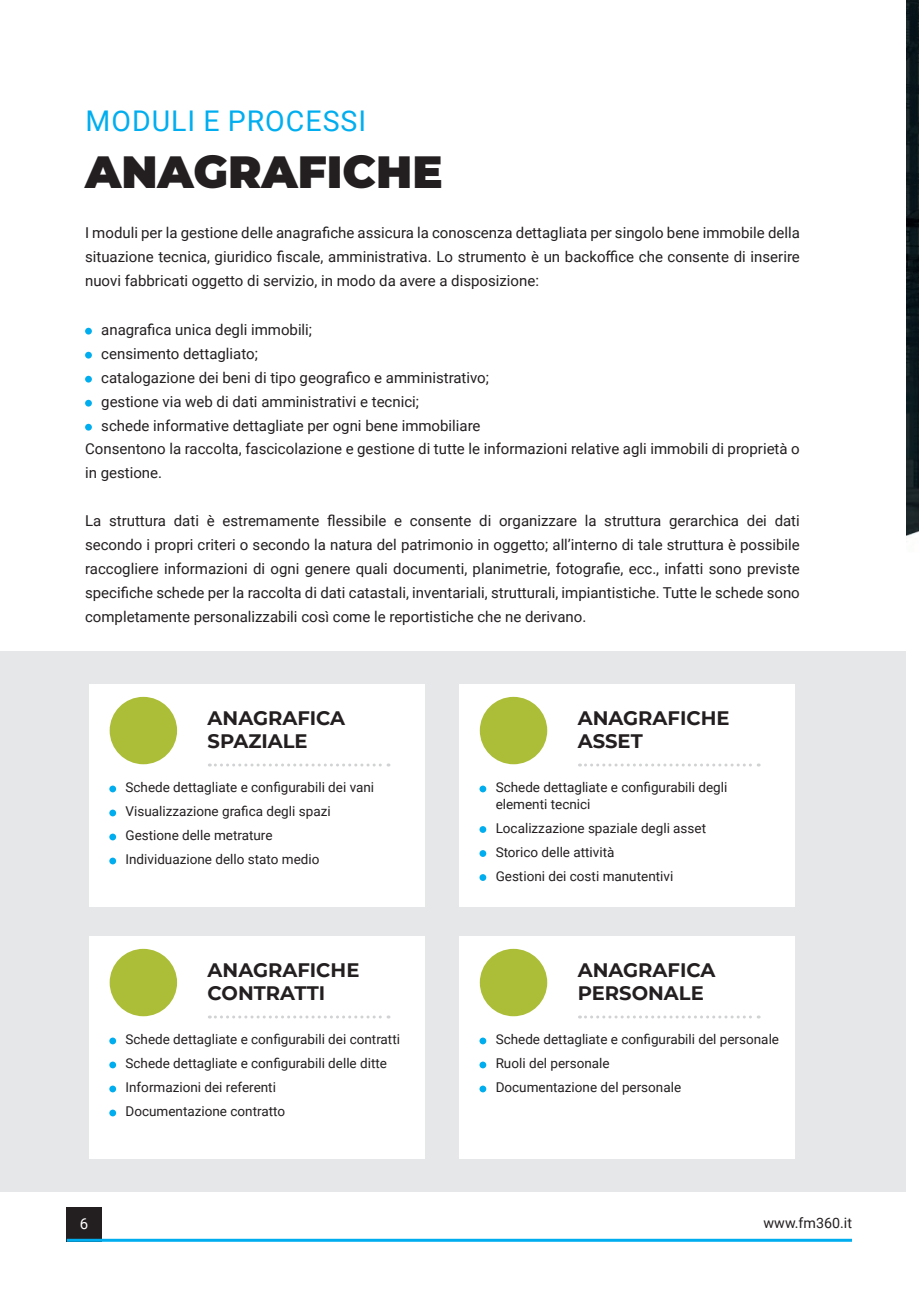
<style>
.page{position:relative;width:919px;height:1289px;background:#fff}
.page>*{position:absolute;margin:0;border:0;box-sizing:border-box;transform-origin:0 0}
.t1{font:900 45px "Montserrat";color:#231f20}
.t2{font:28.5px "Roboto";letter-spacing:.035em;color:#00aeef}
.t3{font:700 19.5px "Montserrat";color:#231f20}
.t4{font:15px/24px "Roboto";color:#231f20;text-align:justify}
.t5{font:15px "Roboto";color:#fff}
.t6{font:14.25px "Roboto";color:#231f20}
.t7{font:13.5px "Roboto";color:#231f20}
</style>
<div class="page">
<div style="left:0;top:651px;width:906px;height:540px;background:#e6e7e9"></div>
<img style="left:906px;top:0;width:12px;height:536px">
<div style="left:67px;top:1206px;width:35px;height:35px;background:#231f20"></div>
<hr style="left:67px;top:1238px;width:784px;height:3px;background:#00aeef">
<div style="left:85px;top:328px;width:7px;height:6px;background:#00aeef;border-radius:50%"></div>
<div style="left:85px;top:352px;width:7px;height:6px;background:#00aeef;border-radius:50%"></div>
<div style="left:85px;top:376px;width:7px;height:6px;background:#00aeef;border-radius:50%"></div>
<div style="left:85px;top:400px;width:7px;height:6px;background:#00aeef;border-radius:50%"></div>
<div style="left:85px;top:424px;width:7px;height:6px;background:#00aeef;border-radius:50%"></div>
<div style="left:89px;top:684px;width:335px;height:223px;background:#fff"></div>
<div style="left:89px;top:936px;width:335px;height:223px;background:#fff"></div>
<div style="left:459px;top:936px;width:335px;height:223px;background:#fff"></div>
<div style="left:459px;top:684px;width:335px;height:223px;background:#fff"></div>
<div style="left:110px;top:697px;width:67px;height:67px;background:#acbe37;border-radius:50%"></div>
<div style="left:110px;top:948px;width:67px;height:68px;background:#acbe37;border-radius:50%"></div>
<div style="left:480px;top:697px;width:67px;height:67px;background:#acbe37;border-radius:50%"></div>
<div style="left:480px;top:948px;width:67px;height:68px;background:#acbe37;border-radius:50%"></div>
<svg style="left:209px;top:763px;width:180px;height:3px"></svg>
<svg style="left:209px;top:1015px;width:180px;height:3px"></svg>
<svg style="left:579px;top:763px;width:180px;height:3px"></svg>
<svg style="left:579px;top:1015px;width:180px;height:3px"></svg>
<div style="left:109px;top:785px;width:7px;height:7px;background:#00aeef;border-radius:50%"></div>
<div style="left:109px;top:809px;width:7px;height:7px;background:#00aeef;border-radius:50%"></div>
<div style="left:109px;top:833px;width:7px;height:7px;background:#00aeef;border-radius:50%"></div>
<div style="left:109px;top:857px;width:7px;height:7px;background:#00aeef;border-radius:50%"></div>
<div style="left:109px;top:1037px;width:7px;height:7px;background:#00aeef;border-radius:50%"></div>
<div style="left:109px;top:1061px;width:7px;height:7px;background:#00aeef;border-radius:50%"></div>
<div style="left:109px;top:1085px;width:7px;height:7px;background:#00aeef;border-radius:50%"></div>
<div style="left:109px;top:1109px;width:7px;height:7px;background:#00aeef;border-radius:50%"></div>
<div style="left:479px;top:785px;width:7px;height:7px;background:#00aeef;border-radius:50%"></div>
<div style="left:479px;top:826px;width:7px;height:6px;background:#00aeef;border-radius:50%"></div>
<div style="left:479px;top:850px;width:7px;height:6px;background:#00aeef;border-radius:50%"></div>
<div style="left:479px;top:874px;width:7px;height:6px;background:#00aeef;border-radius:50%"></div>
<div style="left:479px;top:1037px;width:7px;height:7px;background:#00aeef;border-radius:50%"></div>
<div style="left:479px;top:1061px;width:7px;height:7px;background:#00aeef;border-radius:50%"></div>
<div style="left:479px;top:1085px;width:7px;height:7px;background:#00aeef;border-radius:50%"></div>
<p class="t2" style="left:86px;top:101px;width:282px">MODULI E PROCESSI</p>
<p class="t1" style="left:85px;top:138px;width:359px">ANAGRAFICHE</p>
<p class="t4" style="left:85px;top:220px;width:716px">I moduli per la gestione delle anagrafiche assicura la conoscenza dettagliata per singolo bene immobile della situazione tecnica, giuridico fiscale, amministrativa. Lo strumento è un backoffice che consente di inserire nuovi fabbricati oggetto di servizio, in modo da avere a disposizione:</p>
<p class="t4" style="left:101px;top:317px;width:212px">anagrafica unica degli immobili;</p>
<p class="t4" style="left:101px;top:341px;width:158px">censimento dettagliato;</p>
<p class="t4" style="left:101px;top:365px;width:389px">catalogazione dei beni di tipo geografico e amministrativo;</p>
<p class="t4" style="left:101px;top:389px;width:319px">gestione via web di dati amministrativi e tecnici;</p>
<p class="t4" style="left:101px;top:413px;width:381px">schede informative dettagliate per ogni bene immobiliare</p>
<p class="t4" style="left:85px;top:436px;width:716px">Consentono la raccolta, fascicolazione e gestione di tutte le informazioni relative agli immobili di proprietà o in gestione.</p>
<p class="t4" style="left:85px;top:508px;width:716px">La struttura dati è estremamente flessibile e consente di organizzare la struttura gerarchica dei dati secondo i propri criteri o secondo la natura del patrimonio in oggetto; all’interno di tale struttura è possibile raccogliere informazioni di ogni genere quali documenti, planimetrie, fotografie, ecc., infatti sono previste specifiche schede per la raccolta di dati catastali, inventariali, strutturali, impiantistiche. Tutte le schede sono completamente personalizzabili così come le reportistiche che ne derivano.</p>
<p class="t3" style="left:207px;top:704px;width:139px">ANAGRAFICA</p>
<p class="t3" style="left:207px;top:726px;width:102px">SPAZIALE</p>
<p class="t7" style="left:125px;top:778px;width:250px">Schede dettagliate e configurabili dei vani</p>
<p class="t7" style="left:125px;top:802px;width:207px">Visualizzazione grafica degli spazi</p>
<p class="t7" style="left:125px;top:826px;width:148px">Gestione delle metrature</p>
<p class="t7" style="left:125px;top:850px;width:195px">Individuazione dello stato medio</p>
<p class="t3" style="left:207px;top:956px;width:153px">ANAGRAFICHE</p>
<p class="t3" style="left:207px;top:978px;width:119px">CONTRATTI</p>
<p class="t7" style="left:125px;top:1030px;width:276px">Schede dettagliate e configurabili dei contratti</p>
<p class="t7" style="left:125px;top:1054px;width:263px">Schede dettagliate e configurabili delle ditte</p>
<p class="t7" style="left:125px;top:1078px;width:152px">Informazioni dei referenti</p>
<p class="t7" style="left:125px;top:1102px;width:161px">Documentazione contratto</p>
<p class="t3" style="left:577px;top:704px;width:153px">ANAGRAFICHE</p>
<p class="t3" style="left:577px;top:726px;width:66px">ASSET</p>
<p class="t7" style="left:495px;top:778px;width:233px">Schede dettagliate e configurabili degli</p>
<p class="t7" style="left:495px;top:794px;width:96px">elementi tecnici</p>
<p class="t7" style="left:495px;top:818px;width:212px">Localizzazione spaziale degli asset</p>
<p class="t7" style="left:495px;top:842px;width:120px">Storico delle attività</p>
<p class="t7" style="left:495px;top:866px;width:179px">Gestioni dei costi manutentivi</p>
<p class="t3" style="left:577px;top:956px;width:139px">ANAGRAFICA</p>
<p class="t3" style="left:577px;top:978px;width:127px">PERSONALE</p>
<p class="t7" style="left:495px;top:1030px;width:285px">Schede dettagliate e configurabili del personale</p>
<p class="t7" style="left:495px;top:1054px;width:115px">Ruoli del personale</p>
<p class="t7" style="left:495px;top:1078px;width:187px">Documentazione del personale</p>
<p class="t5" style="left:80px;top:1213px;width:10px">6</p>
<p class="t6" style="left:763px;top:1213px;width:90px">www.fm360.it</p>
</div>
